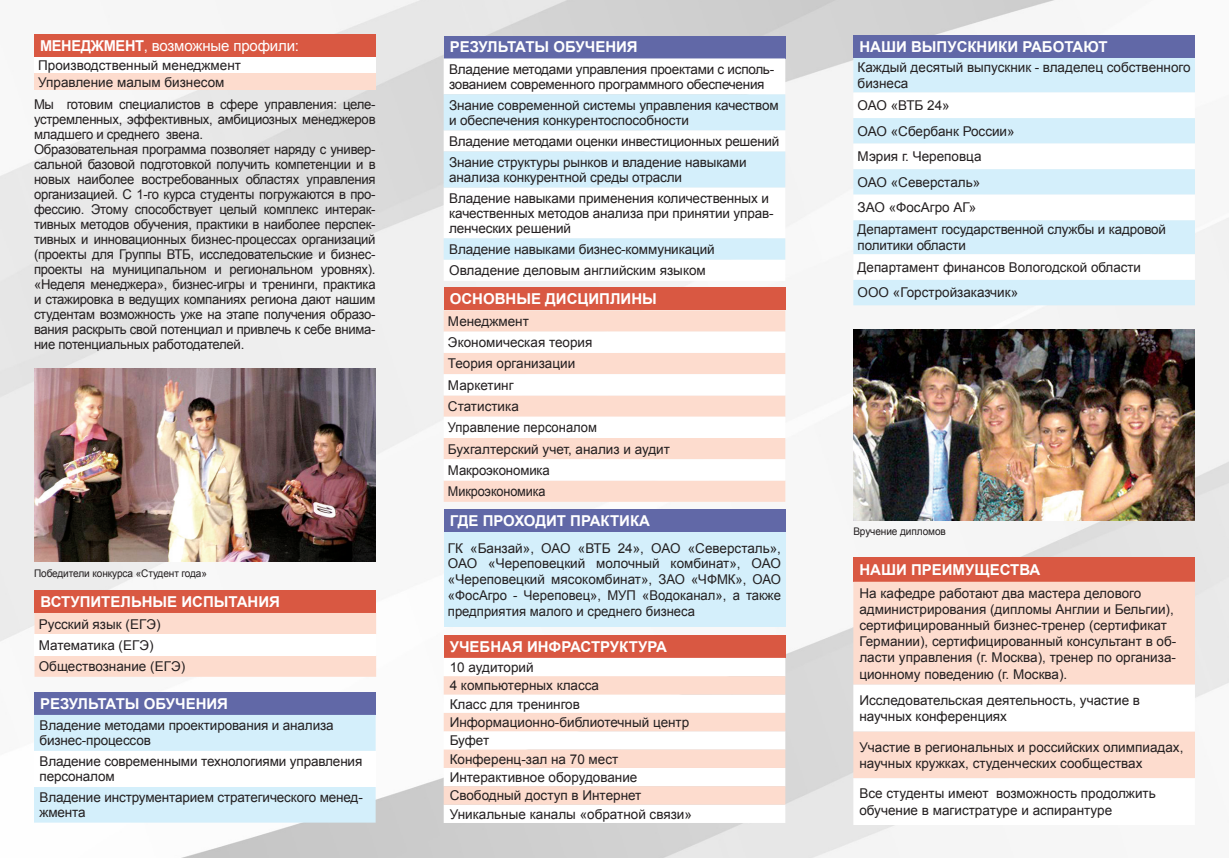
<style>
.page{position:relative;width:1229px;height:858px;background:#fff}
.page>*{position:absolute;margin:0;border:0;box-sizing:border-box;transform-origin:0 0}
.t1{font:700 15px "Arial";color:#fff}
.t2{font:15px "Arial";letter-spacing:-.01em;color:#fff}
.t3{font:13.5px/15px "Arial";color:#231f20}
.t4{font:13.5px/15px "Arial";letter-spacing:-.02em;color:#231f20}
.t5{font:13.5px "Arial";color:#231f20;scale:.96 1}
.t6{font:13.5px "Arial";color:#231f20;scale:.94 1}
.t7{font:10.5px "Arial";letter-spacing:-.01em;color:#231f20;scale:.96 1}
.s1{font-weight:700}
</style>
<div class="page">
<img style="left:0;top:0;width:1229px;height:858px">
<div style="left:444px;top:509px;width:341px;height:23px;background:#6168a7"></div>
<div style="left:444px;top:532px;width:341px;height:94px;background:#d4effb"></div>
<div style="left:853px;top:557px;width:342px;height:24px;background:#d95842"></div>
<div style="left:853px;top:581px;width:342px;height:103px;background:#fddcce"></div>
<svg style="left:853px;top:684px;width:342px;height:141px"></svg>
<div style="left:853px;top:35px;width:342px;height:23px;background:#6168a7"></div>
<div style="left:853px;top:58px;width:342px;height:247px;background:#d4effb"></div>
<svg style="left:853px;top:92px;width:342px;height:188px"></svg>
<div style="left:444px;top:287px;width:341px;height:23px;background:#d95842"></div>
<div style="left:444px;top:310px;width:341px;height:192px;background:#fddcce"></div>
<svg style="left:444px;top:331px;width:341px;height:149px"></svg>
<div style="left:35px;top:590px;width:341px;height:23px;background:#d95842"></div>
<div style="left:35px;top:613px;width:341px;height:63px;background:#fddcce"></div>
<div style="left:35px;top:634px;width:341px;height:21px;background:#fff"></div>
<div style="left:444px;top:36px;width:341px;height:22px;background:#6168a7"></div>
<svg style="left:444px;top:58px;width:341px;height:223px"></svg>
<svg style="left:444px;top:94px;width:341px;height:165px;fill:#d4effb"></svg>
<img style="left:34px;top:369px;width:342px;height:192px">
<img style="left:853px;top:330px;width:342px;height:190px">
<div style="left:34px;top:34px;width:342px;height:23px;background:#d95842"></div>
<div style="left:34px;top:57px;width:342px;height:17px;background:#fff"></div>
<div style="left:34px;top:74px;width:342px;height:16px;background:#fddcce"></div>
<div style="left:34px;top:692px;width:342px;height:23px;background:#6168a7"></div>
<div style="left:34px;top:715px;width:342px;height:107px;background:#d4effb"></div>
<div style="left:34px;top:750px;width:342px;height:36px;background:#fff"></div>
<div style="left:444px;top:635px;width:341px;height:23px;background:#d95842"></div>
<svg style="left:444px;top:658px;width:341px;height:165px"></svg>
<svg style="left:444px;top:676px;width:341px;height:128px;fill:#fddcce"></svg>
<p class="t2" style="left:40px;top:36px;width:261px"><span class="s1">МЕНЕДЖМЕНТ</span>, возможные профили:</p>
<p class="t3" style="left:38px;top:58px;width:204px">Производственный менеджмент</p>
<p class="t3" style="left:38px;top:75px;width:188px">Управление малым бизнесом</p>
<p class="t3" style="left:34px;top:97px;width:343px;text-align:justify">Мы готовим специалистов в сфере управления: целе&shy;устремленных, эффективных, амбициозных менеджеров младшего и среднего звена.</p>
<p class="t3" style="left:34px;top:142px;width:343px;text-align:justify">Образовательная программа позволяет наряду с универ&shy;сальной базовой подготовкой получить компетенции и в новых наиболее востребованных областях управления организацией. С 1-го курса студенты погружаются в про&shy;фессию. Этому способствует целый комплекс интерак&shy;тивных методов обучения, практики в наиболее перспек&shy;тивных и инновационных бизнес-процессах организаций (проекты для Группы ВТБ, исследовательские и бизнес&shy;проекты на муниципальном и региональном уровнях). «Неделя менеджера», бизнес-игры и тренинги, практика и стажировка в ведущих компаниях региона дают нашим студентам возможность уже на этапе получения образо&shy;вания раскрыть свой потенциал и привлечь к себе внима&shy;ние потенциальных работодателей.</p>
<p class="t7" style="left:34px;top:566px;width:182px">Победители конкурса «Студент года»</p>
<p class="t1" style="left:41px;top:591px;width:241px">ВСТУПИТЕЛЬНЫЕ ИСПЫТАНИЯ</p>
<p class="t3" style="left:39px;top:616px;width:123px">Русский язык (ЕГЭ)</p>
<p class="t3" style="left:39px;top:637px;width:116px">Математика (ЕГЭ)</p>
<p class="t3" style="left:39px;top:659px;width:148px">Обществознание (ЕГЭ)</p>
<p class="t1" style="left:40px;top:693px;width:190px">РЕЗУЛЬТАТЫ ОБУЧЕНИЯ</p>
<p class="t3" style="left:40px;top:718px;width:296px">Владение методами проектирования и анализа бизнес-процессов</p>
<p class="t3" style="left:40px;top:754px;width:324px">Владение современными технологиями управления персоналом</p>
<p class="t3" style="left:40px;top:790px;width:325px">Владение инструментарием стратегического менед&shy;жмента</p>
<p class="t1" style="left:450px;top:37px;width:190px">РЕЗУЛЬТАТЫ ОБУЧЕНИЯ</p>
<p class="t4" style="left:449px;top:62px;width:326px">Владение методами управления проектами с исполь&shy;зованием современного программного обеспечения</p>
<p class="t3" style="left:449px;top:98px;width:331px">Знание современной системы управления качеством и обеспечения конкурентоспособности</p>
<p class="t4" style="left:449px;top:134px;width:332px">Владение методами оценки инвестиционных решений</p>
<p class="t3" style="left:449px;top:155px;width:299px">Знание структуры рынков и владение навыками анализа конкурентной среды отрасли</p>
<p class="t3" style="left:449px;top:191px;width:326px">Владение навыками применения количественных и качественных методов анализа при принятии управ&shy;ленческих решений</p>
<p class="t3" style="left:449px;top:242px;width:267px">Владение навыками бизнес-коммуникаций</p>
<p class="t3" style="left:449px;top:263px;width:258px">Овладение деловым английским языком</p>
<p class="t1" style="left:450px;top:289px;width:209px">ОСНОВНЫЕ ДИСЦИПЛИНЫ</p>
<p class="t3" style="left:448px;top:314px;width:82px">Менеджмент</p>
<p class="t3" style="left:448px;top:335px;width:146px">Экономическая теория</p>
<p class="t3" style="left:448px;top:356px;width:129px">Теория организации</p>
<p class="t3" style="left:448px;top:377px;width:67px">Маркетинг</p>
<p class="t3" style="left:448px;top:399px;width:72px">Статистика</p>
<p class="t5" style="left:448px;top:418px;width:157px">Управление персоналом</p>
<p class="t3" style="left:448px;top:441px;width:224px">Бухгалтерский учет, анализ и аудит</p>
<p class="t3" style="left:448px;top:462px;width:103px">Макроэкономика</p>
<p class="t6" style="left:448px;top:482px;width:105px">Микроэкономика</p>
<p class="t1" style="left:450px;top:511px;width:202px">ГДЕ ПРОХОДИТ ПРАКТИКА</p>
<p class="t3" style="left:448px;top:540px;width:335px;line-height:15.8px;text-align:justify">ГК «Банзай», ОАО «ВТБ 24», ОАО «Северсталь», ОАО «Череповецкий молочный комбинат», ОАО «Череповецкий мясокомбинат», ЗАО «ЧФМК», ОАО «ФосАгро - Череповец», МУП «Водоканал», а также предприятия малого и среднего бизнеса</p>
<p class="t1" style="left:450px;top:636px;width:219px">УЧЕБНАЯ ИНФРАСТРУКТУРА</p>
<p class="t3" style="left:450px;top:660px;width:85px">10 аудиторий</p>
<p class="t3" style="left:450px;top:678px;width:151px">4 компьютерных класса</p>
<p class="t3" style="left:450px;top:696px;width:132px">Класс для тренингов</p>
<p class="t3" style="left:450px;top:715px;width:241px">Информационно-библиотечный центр</p>
<p class="t3" style="left:450px;top:733px;width:41px">Буфет</p>
<p class="t3" style="left:450px;top:751px;width:170px">Конференц-зал на 70 мест</p>
<p class="t3" style="left:450px;top:770px;width:189px">Интерактивное оборудование</p>
<p class="t3" style="left:450px;top:788px;width:193px">Свободный доступ в Интернет</p>
<p class="t3" style="left:450px;top:806px;width:244px">Уникальные каналы «обратной связи»</p>
<p class="t1" style="left:859px;top:37px;width:250px">НАШИ ВЫПУСКНИКИ РАБОТАЮТ</p>
<p class="t3" style="left:858px;top:59px;width:335px;line-height:16.2px">Каждый десятый выпускник - владелец собственного бизнеса</p>
<p class="t3" style="left:858px;top:98px;width:94px">ОАО «ВТБ 24»</p>
<p class="t3" style="left:858px;top:124px;width:159px">ОАО «Сбербанк России»</p>
<p class="t3" style="left:858px;top:149px;width:125px">Мэрия г. Череповца</p>
<p class="t3" style="left:858px;top:175px;width:124px">ОАО «Северсталь»</p>
<p class="t3" style="left:858px;top:200px;width:120px">ЗАО «ФосАгро АГ»</p>
<p class="t3" style="left:858px;top:222px;width:310px">Департамент государственной службы и кадровой</p>
<p class="t3" style="left:858px;top:238px;width:110px">политики области</p>
<p class="t3" style="left:858px;top:260px;width:285px">Департамент финансов Вологодской области</p>
<p class="t3" style="left:858px;top:285px;width:162px">ООО «Горстройзаказчик»</p>
<p class="t7" style="left:853px;top:524px;width:98px">Вручение дипломов</p>
<p class="t1" style="left:859px;top:560px;width:182px">НАШИ ПРЕИМУЩЕСТВА</p>
<p class="t3" style="left:859px;top:585px;width:318px;line-height:16.2px">На кафедре работают два мастера делового администрирования (дипломы Англии и Бельгии), сертифицированный бизнес-тренер (сертификат Германии), сертифицированный консультант в об&shy;ласти управления (г. Москва), тренер по организа&shy;ционному поведению (г. Москва).</p>
<p class="t3" style="left:859px;top:692px;width:282px;line-height:16.2px">Исследовательская деятельность, участие в научных конференциях</p>
<p class="t3" style="left:859px;top:739px;width:326px;line-height:16.2px">Участие в региональных и российских олимпиадах, научных кружках, студенческих сообществах</p>
<p class="t3" style="left:859px;top:785px;width:298px;line-height:16.2px">Все студенты имеют возможность продолжить обучение в магистратуре и аспирантуре</p>
</div>
